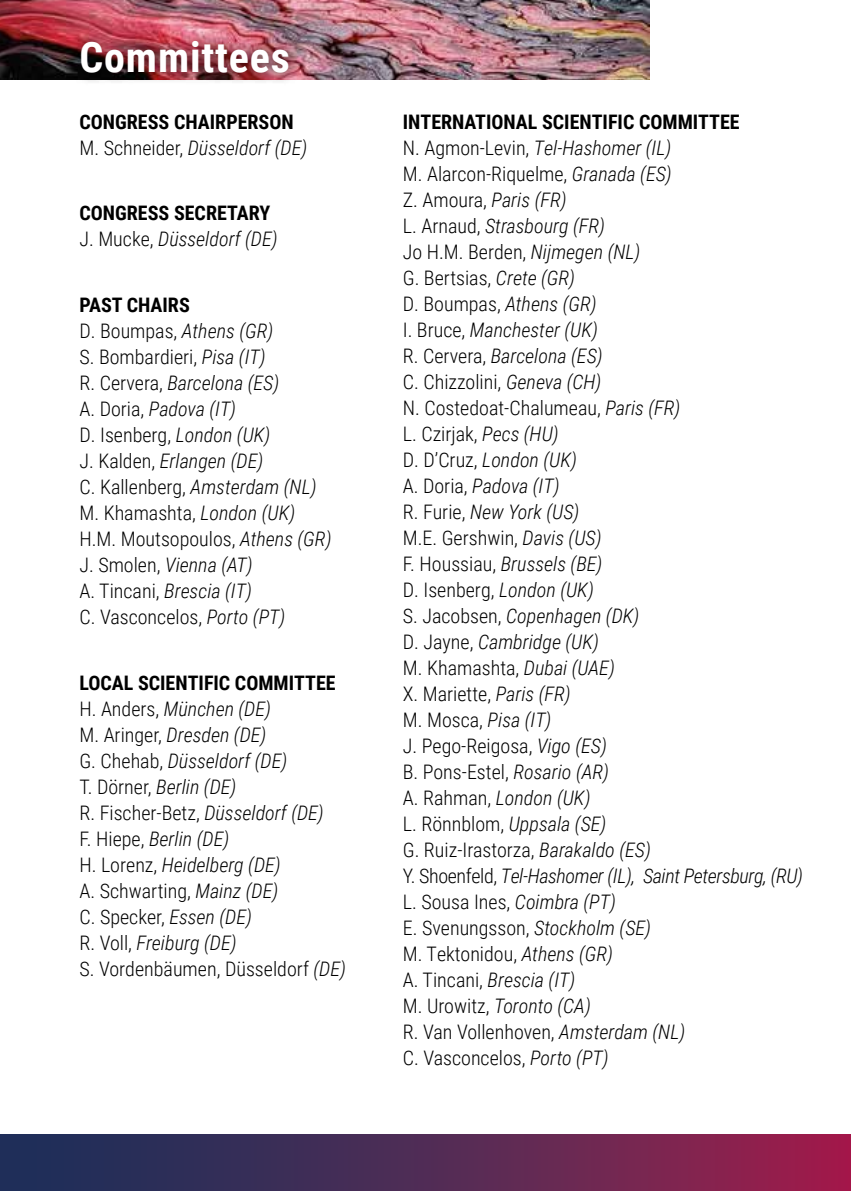
<style>
.page{position:relative;width:851px;height:1191px;background:#fff}
.page>*{position:absolute;margin:0;border:0;box-sizing:border-box;transform-origin:0 0}
.t1{font:700 42px "Roboto Condensed";letter-spacing:.02em;color:#fff}
.t2{font:300 20px/26px "Roboto Condensed";color:#000}
.t3{font:700 20px/26px "Roboto Condensed";color:#000}
.s1{font-weight:300}
.s2{font-weight:300;font-style:italic}
.s3{font-weight:700}
.s4{font-style:italic}
</style>
<div class="page">
<div style="left:0;top:1134px;width:850px;height:57px;background:linear-gradient(to right,#11335b,#9a204d)"></div>
<img style="left:0;top:0;width:649px;height:79px">
<div style="left:68px;top:29px;width:232px;height:56px;background:#000;opacity:.75"></div>
<h1 class="t1" style="left:79px;top:28px;width:212px">Committees</h1>
<p class="t3" style="left:79px;top:108px;width:229px">CONGRESS CHAIRPERSON<br><span class="s1">M. Schneider,</span> <span class="s2">Düsseldorf (DE)</span></p>
<p class="t3" style="left:79px;top:200px;width:200px">CONGRESS SECRETARY<br><span class="s1">J. Mucke,</span> <span class="s2">Düsseldorf (DE)</span></p>
<p class="t2" style="left:79px;top:291px;width:253px"><span class="s3">PAST CHAIRS<br></span>D. Boumpas, <span class="s4">Athens (GR)<br></span>S. Bombardieri, <span class="s4">Pisa (IT)<br></span>R. Cervera, <span class="s4">Barcelona (ES)<br></span>A. Doria, <span class="s4">Padova (IT)<br></span>D. Isenberg, <span class="s4">London (UK)<br></span>J. Kalden, <span class="s4">Erlangen (DE)<br></span>C. Kallenberg, <span class="s4">Amsterdam (NL)<br></span>M. Khamashta, <span class="s4">London (UK)<br></span>H.M. Moutsopoulos, <span class="s4">Athens (GR)<br></span>J. Smolen, <span class="s4">Vienna (AT)<br></span>A. Tincani, <span class="s4">Brescia (IT)<br></span>C. Vasconcelos, <span class="s4">Porto (PT)</span></p>
<p class="t2" style="left:79px;top:669px;width:268px"><span class="s3">LOCAL SCIENTIFIC COMMITTEE<br></span>H. Anders, <span class="s4">München (DE)<br></span>M. Aringer, <span class="s4">Dresden (DE)<br></span>G. Chehab, <span class="s4">Düsseldorf (DE)<br></span>T. Dörner, <span class="s4">Berlin (DE)<br></span>R. Fischer-Betz, <span class="s4">Düsseldorf (DE)<br></span>F. Hiepe, <span class="s4">Berlin (DE)<br></span>H. Lorenz, <span class="s4">Heidelberg (DE)<br></span>A. Schwarting, <span class="s4">Mainz (DE)<br></span>C. Specker, <span class="s4">Essen (DE)<br></span>R. Voll, <span class="s4">Freiburg (DE)<br></span>S. Vordenbäumen, Düsseldorf <span class="s4">(DE)</span></p>
<p class="t2" style="left:403px;top:108px;width:401px"><span class="s3">INTERNATIONAL SCIENTIFIC COMMITTEE<br></span>N. Agmon-Levin, <span class="s4">Tel-Hashomer (IL)<br></span>M. Alarcon-Riquelme, <span class="s4">Granada (ES)<br></span>Z. Amoura, <span class="s4">Paris (FR)<br></span>L. Arnaud, <span class="s4">Strasbourg (FR)<br></span>Jo H.M. Berden, <span class="s4">Nijmegen (NL)<br></span>G. Bertsias, <span class="s4">Crete (GR)<br></span>D. Boumpas, <span class="s4">Athens (GR)<br></span>I. Bruce, <span class="s4">Manchester (UK)<br></span>R. Cervera, <span class="s4">Barcelona (ES)<br></span>C. Chizzolini, <span class="s4">Geneva (CH)<br></span>N. Costedoat-Chalumeau, <span class="s4">Paris (FR)<br></span>L. Czirjak, <span class="s4">Pecs (HU)<br></span>D. D’Cruz, <span class="s4">London (UK)<br></span>A. Doria, <span class="s4">Padova (IT)<br></span>R. Furie, <span class="s4">New York (US)<br></span>M.E. Gershwin, <span class="s4">Davis (US)<br></span>F. Houssiau, <span class="s4">Brussels (BE)<br></span>D. Isenberg, <span class="s4">London (UK)<br></span>S. Jacobsen, <span class="s4">Copenhagen (DK)<br></span>D. Jayne, <span class="s4">Cambridge (UK)<br></span>M. Khamashta, <span class="s4">Dubai (UAE)<br></span>X. Mariette, <span class="s4">Paris (FR)<br></span>M. Mosca, <span class="s4">Pisa (IT)<br></span>J. Pego-Reigosa, <span class="s4">Vigo (ES)<br></span>B. Pons-Estel, <span class="s4">Rosario (AR)<br></span>A. Rahman, <span class="s4">London (UK)<br></span>L. Rönnblom, <span class="s4">Uppsala (SE)<br></span>G. Ruiz-Irastorza, <span class="s4">Barakaldo (ES)<br></span>Y. Shoenfeld, <span class="s4">Tel-Hashomer (IL), Saint Petersburg, (RU)<br></span>L. Sousa Ines, <span class="s4">Coimbra (PT)<br></span>E. Svenungsson, <span class="s4">Stockholm (SE)<br></span>M. Tektonidou, <span class="s4">Athens (GR)<br></span>A. Tincani, <span class="s4">Brescia (IT)<br></span>M. Urowitz, <span class="s4">Toronto (CA)<br></span>R. Van Vollenhoven, <span class="s4">Amsterdam (NL)<br></span>C. Vasconcelos, <span class="s4">Porto (PT)</span></p>
</div>
